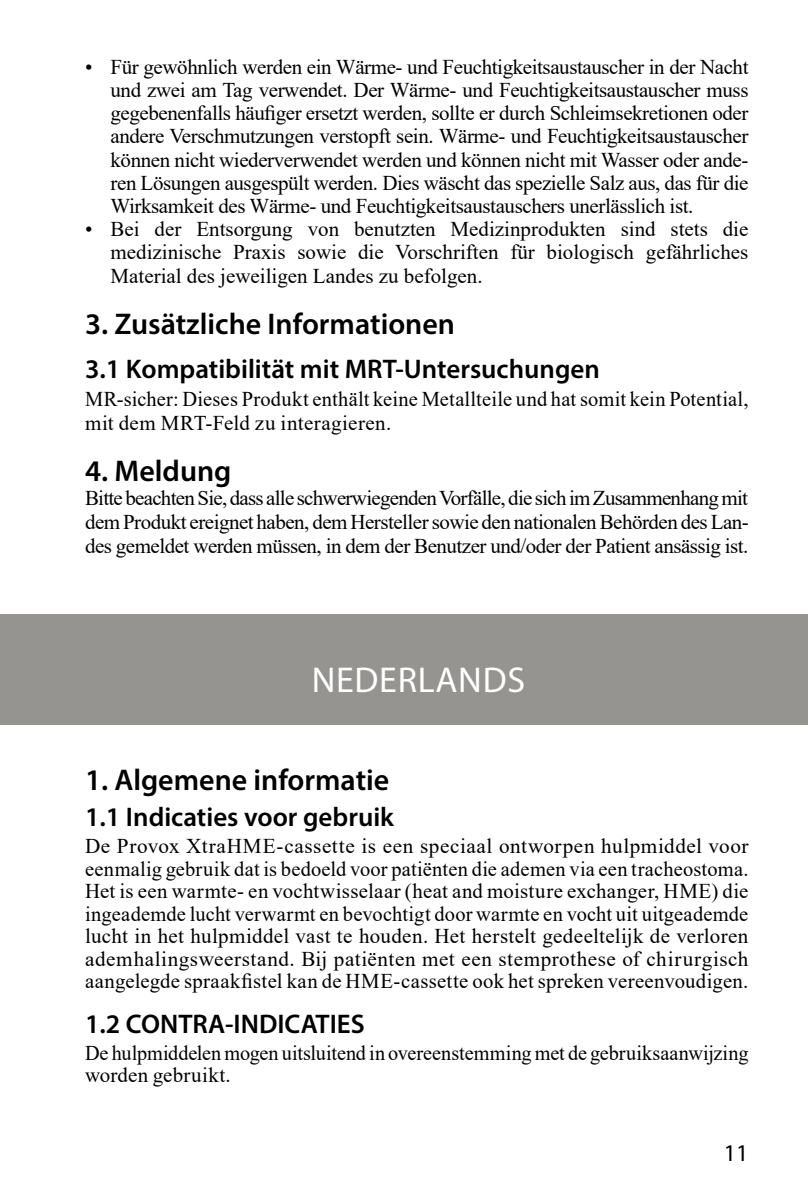
<style>
.page{position:relative;width:808px;height:1191px;background:#fff}
.page>*{position:absolute;margin:0;border:0;box-sizing:border-box;transform-origin:0 0}
.t1{font:36px "Myriad Pro";letter-spacing:.02em;color:#fff}
.t2{font:600 30px "Myriad Pro";color:#000}
.t3{font:600 27px "Myriad Pro";color:#000}
.t4{font:24px "Myriad Pro";color:#000}
.t5{font:21px/22.5px "Times New Roman";color:#000;text-align:justify}
.t6{font:21px/22.5px "Times New Roman";color:#000;scale:.96 1}
</style>
<div class="page">
<div style="left:0;top:614px;width:808px;height:110px;background:#959490"></div>
<p class="t5" style="left:111px;top:55px;width:639px;text-indent:-26px">• Für gewöhnlich werden ein Wärme- und Feuchtigkeitsaustauscher in der Nacht und zwei am Tag verwendet. Der Wärme- und Feuchtigkeitsaustauscher muss gegebenenfalls häufiger ersetzt werden, sollte er durch Schleimsekretionen oder andere Verschmutzungen verstopft sein. Wärme- und Feuchtigkeitsaustauscher können nicht wiederverwendet werden und können nicht mit Wasser oder ande&shy;ren Lösungen ausgespült werden. Dies wäscht das spezielle Salz aus, das für die Wirksamkeit des Wärme- und Feuchtigkeitsaustauschers unerlässlich ist.</p>
<p class="t5" style="left:111px;top:216px;width:639px;line-height:23.7px;text-indent:-26px">• Bei der Entsorgung von benutzten Medizinprodukten sind stets die medizinische Praxis sowie die Vorschriften für biologisch gefährliches Material des jeweiligen Landes zu befolgen.</p>
<h2 class="t2" style="left:85px;top:304px;width:371px">3. Zusätzliche Informationen</h2>
<p class="t3" style="left:85px;top:352px;width:516px">3.1 Kompatibilität mit MRT-Untersuchungen</p>
<p class="t5" style="left:85px;top:386px;width:665px;line-height:24px">MR-sicher: Dieses Produkt enthält keine Metallteile und hat somit kein Potential, mit dem MRT-Feld zu interagieren.</p>
<h2 class="t2" style="left:85px;top:451px;width:148px">4. Meldung</h2>
<p class="t5" style="left:85px;top:485px;width:665px;line-height:24px">Bitte beachten Sie, dass alle schwerwiegenden Vorfälle, die sich im Zusammenhang mit dem Produkt ereignet haben, dem Hersteller sowie den nationalen Behörden des Lan&shy;des gemeldet werden müssen, in dem der Benutzer und/oder der Patient ansässig ist.</p>
<h1 class="t1" style="left:312px;top:657px;width:215px">NEDERLANDS</h1>
<h2 class="t2" style="left:85px;top:761px;width:306px">1. Algemene informatie</h2>
<p class="t3" style="left:85px;top:800px;width:310px">1.1 Indicaties voor gebruik</p>
<p class="t5" style="left:85px;top:834px;width:665px">De Provox XtraHME-cassette is een speciaal ontworpen hulpmiddel voor eenmalig gebruik dat is bedoeld voor patiënten die ademen via een tracheostoma.<br>Het is een warmte- en vochtwisselaar (heat and moisture exchanger, HME) die ingeademde lucht verwarmt en bevochtigt door warmte en vocht uit uitgeademde lucht in het hulpmiddel vast te houden. Het herstelt gedeeltelijk de verloren ademhalingsweerstand. Bij patiënten met een stemprothese of chirurgisch aangelegde spraakfistel kan de HME-cassette ook het spreken vereenvoudigen.</p>
<p class="t3" style="left:85px;top:1006px;width:281px">1.2 CONTRA-INDICATIES</p>
<p class="t6" style="left:85px;top:1040px;width:692px">De hulpmiddelen mogen uitsluitend in overeenstemming met de gebruiksaanwijzing worden gebruikt.</p>
<p class="t4" style="left:724px;top:1138px;width:26px">11</p>
</div>
